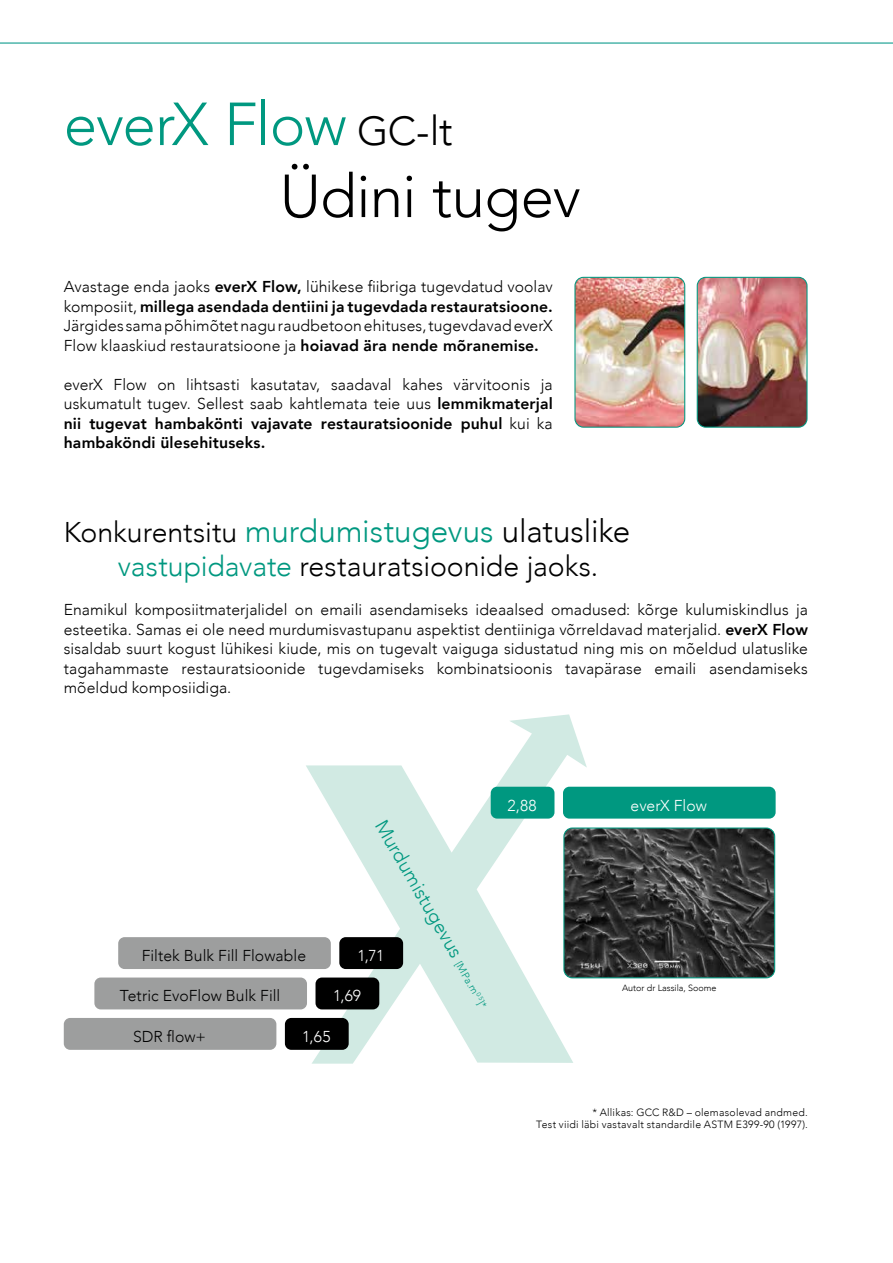
<style>
.page{position:relative;width:893px;height:1263px;background:#fff}
.page>*{position:absolute;margin:0;border:0;box-sizing:border-box;transform-origin:0 0}
.t1{font:300 60px/72px "Avenir";letter-spacing:-.015em;color:#000}
.t2{font:300 31.5px "Avenir";letter-spacing:-.005em;color:#009880}
.t3{font:300 28.5px "Avenir";letter-spacing:-.005em;color:#000}
.t4{font:300 19.5px "Avenir";color:#009880}
.t5{font:300 15.75px/19.5px "Avenir";letter-spacing:.005em;color:#000;text-align:justify}
.t6{font:300 15.75px "Avenir";color:#fff}
.t7{font:300 10.5px/12px "Avenir";letter-spacing:.025em;color:#000;text-align:right}
.t8{font:300 9px "Avenir";color:#000}
.s1{color:#009880}
.s2{font-size:40.5px}
.s3{font-weight:800}
.s4{font-size:28.5px;color:#000}
.s5{color:#000}
.s6{font-size:10.5px}
</style>
<div class="page">
<img style="left:576px;top:277px;width:109px;height:150px">
<div style="left:574px;top:277px;width:111px;height:151px;border:1px solid #009880;border-radius:9px"></div>
<img style="left:697px;top:277px;width:110px;height:150px">
<div style="left:697px;top:277px;width:110px;height:151px;border:1px solid #009880;border-radius:9px"></div>
<img style="left:587px;top:829px;width:188px;height:149px">
<div style="left:563px;top:827px;width:212px;height:151px;border:1px solid #009880;border-radius:9px"></div>
<svg style="left:306px;top:714px;width:281px;height:350px"></svg>
<svg style="left:0;top:42px;width:893px;height:2px;background:#78c7bf"></svg>
<div style="left:118px;top:937px;width:213px;height:32px;background:#9d9e9e;border-radius:6px"></div>
<div style="left:94px;top:977px;width:213px;height:32px;background:#9d9e9e;border-radius:6px"></div>
<div style="left:64px;top:1018px;width:212px;height:32px;background:#9d9e9e;border-radius:6px"></div>
<div style="left:563px;top:787px;width:213px;height:32px;background:#009880;border-radius:6px"></div>
<div style="left:339px;top:937px;width:64px;height:32px;background:#000;border-radius:6px"></div>
<div style="left:315px;top:977px;width:64px;height:32px;background:#000;border-radius:6px"></div>
<div style="left:285px;top:1018px;width:64px;height:32px;background:#000;border-radius:6px"></div>
<div style="left:491px;top:787px;width:63px;height:32px;background:#009880;border-radius:6px"></div>
<h1 class="t1" style="left:280px;top:88px;width:302px;text-indent:-216px"><span class="s1">everX Flow</span> <span class="s2">GC-lt<br></span>Üdini tugev</h1>
<p class="t5" style="left:64px;top:277px;width:490px">Avastage enda jaoks <span class="s3">everX Flow,</span> lühikese fiibriga tugevdatud voolav komposiit, <span class="s3">millega asendada dentiini ja tugevdada restauratsioone.<br></span>Järgides sama põhimõtet nagu raudbetoon ehituses, tugevdavad everX Flow klaaskiud restauratsioone ja <span class="s3">hoiavad ära nende mõranemise.</span></p>
<p class="t5" style="left:64px;top:374px;width:490px">everX Flow on lihtsasti kasutatav, saadaval kahes värvitoonis ja uskumatult tugev. Sellest saab kahtlemata teie uus <span class="s3">lemmikmaterjal nii tugevat hambakönti vajavate restauratsioonide puhul</span> kui ka <span class="s3">hambaköndi ülesehituseks.</span></p>
<h2 class="t2" style="left:64px;top:512px;width:568px"><span class="s4">Konkurentsitu</span> murdumistugevus <span class="s5">ulatuslike</span></h2>
<h3 class="t3" style="left:118px;top:550px;width:482px"><span class="s1">vastupidavate</span> restauratsioonide jaoks.</h3>
<p class="t5" style="left:64px;top:600px;width:746px">Enamikul komposiitmaterjalidel on emaili asendamiseks ideaalsed omadused: kõrge kulumiskindlus ja esteetika. Samas ei ole need murdumisvastupanu aspektist dentiiniga võrreldavad materjalid. <span class="s3">everX Flow </span>sisaldab suurt kogust lühikesi kiude, mis on tugevalt vaiguga sidustatud ning mis on mõeldud ulatuslike tagahammaste restauratsioonide tugevdamiseks kombinatsioonis tavapärase emaili asendamiseks mõeldud komposiidiga.</p>
<p class="t4" style="left:390px;top:815px;width:215px;rotate:60deg">Murdumistugevus <span class="s6">[MPa.m</span><sup>0.5</sup><span class="s6">]*</span></p>
<p class="t5" style="left:142px;top:946px;width:166px">Filtek Bulk Fill Flowable</p>
<p class="t5" style="left:120px;top:986px;width:162px">Tetric EvoFlow Bulk Fill</p>
<p class="t5" style="left:133px;top:1026px;width:74px">SDR flow+</p>
<p class="t6" style="left:357px;top:946px;width:28px">1,71</p>
<p class="t6" style="left:333px;top:986px;width:29px">1,69</p>
<p class="t6" style="left:302px;top:1027px;width:30px">1,65</p>
<p class="t6" style="left:508px;top:796px;width:31px">2,88</p>
<p class="t6" style="left:631px;top:796px;width:78px">everX Flow</p>
<p class="t8" style="left:622px;top:983px;width:96px">Autor dr Lassila, Soome</p>
<p class="t7" style="left:536px;top:1106px;width:273px">* Allikas: GCC R&amp;D – olemasolevad andmed.<br>Test viidi läbi vastavalt standardile ASTM E399-90 (1997).</p>
</div>
